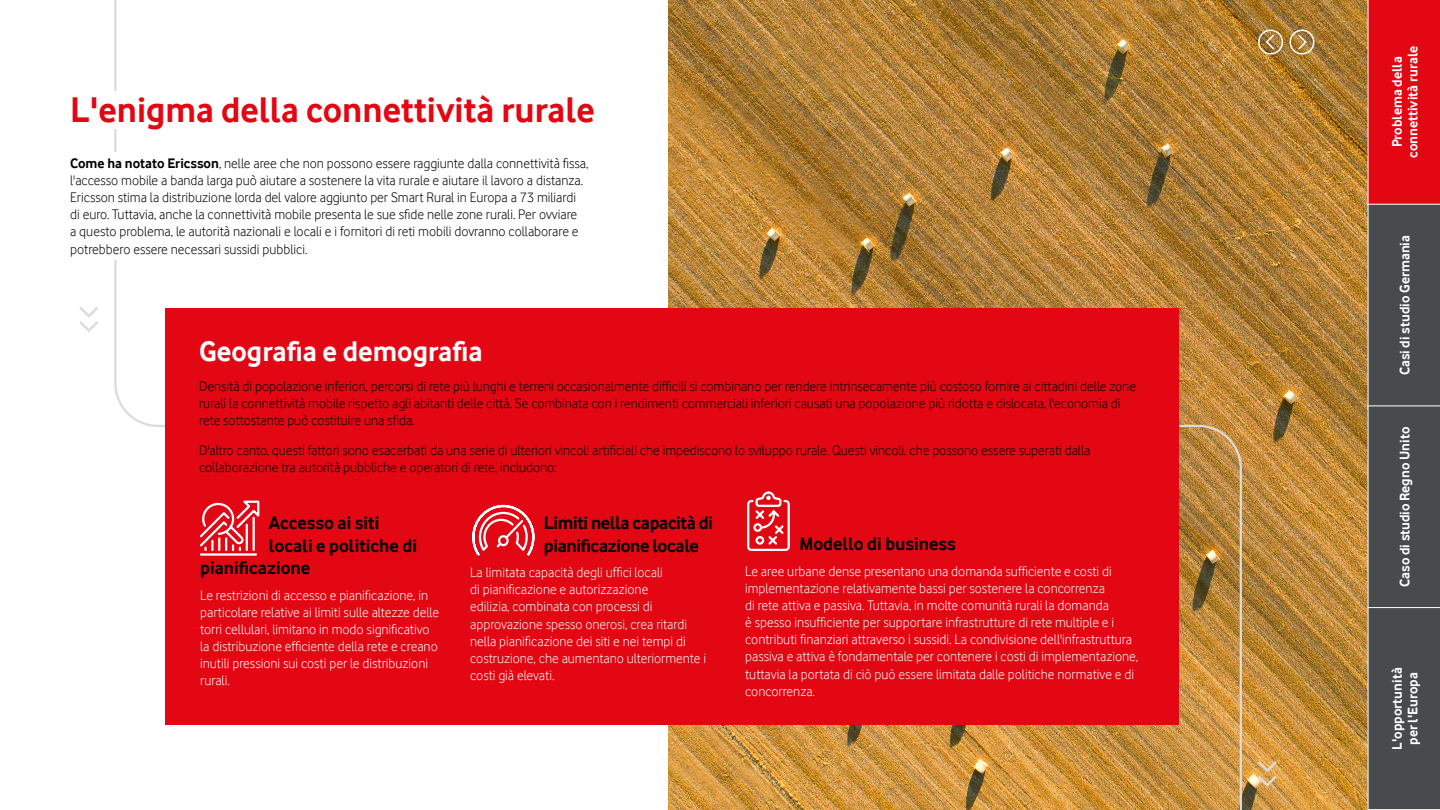
<style>
.page{position:relative;width:1440px;height:810px;background:#fff}
.page>*{position:absolute;margin:0;border:0;box-sizing:border-box;transform-origin:0 0}
.PAGE_TITLE{font:700 36.75px "Vodafone Rg";color:#e30613}
.RED_BAND{font:700 29.25px "Vodafone Rg";color:#fff}
.BOX_OUT{font:700 18.75px "Vodafone Rg";color:#000}
.BOX_OUT-2{font:700 18.75px/22.5px "Vodafone Rg";letter-spacing:-.02em;color:#000}
.BODY{font:14.25px/17.1px "Vodafone Lt";color:#000}
.BOX_OUT-3{font:14.25px/17.1px "Vodafone Lt";color:#fff}
.t1{font:700 14.25px/15.8px "Vodafone Rg";color:#fff;text-align:center}
.s1{font-family:"Vodafone Rg";font-weight:700}
</style>
<div class="page">
<img style="left:1243px;top:0;width:125px;height:810px">
<img style="left:114px;top:0;width:1129px;height:810px">
<div style="left:64px;top:152px;width:544px;height:108px;background:#fff"></div>
<div style="left:64px;top:91px;width:551px;height:38px;background:#fff"></div>
<div style="left:165px;top:308px;width:1013px;height:417px;background:#e30613"></div>
<svg style="left:472px;top:504px;width:63px;height:52px"></svg>
<svg style="left:199px;top:500px;width:61px;height:56px"></svg>
<svg style="left:747px;top:491px;width:43px;height:60px"></svg>
<svg style="left:79px;top:307px;width:19px;height:25px"></svg>
<svg style="left:1258px;top:761px;width:19px;height:26px"></svg>
<div style="left:1289px;top:30px;width:25px;height:25px;border:2px solid #fff;border-radius:50%"></div>
<svg style="left:1297px;top:33px;width:11px;height:18px"></svg>
<div style="left:1258px;top:30px;width:25px;height:25px;border:2px solid #fff;border-radius:50%"></div>
<svg style="left:1265px;top:33px;width:11px;height:18px"></svg>
<svg style="left:1368px;top:0;width:72px;height:810px;background:#723d42"></svg>
<p class="PAGE_TITLE" style="left:70px;top:88px;width:526px">L'enigma della connettività rurale</p>
<p class="BODY" style="left:70px;top:155px;width:520px"><span class="s1">Come ha notato Ericsson</span>, nelle aree che non possono essere raggiunte dalla connettività fissa, l'accesso mobile a banda larga può aiutare a sostenere la vita rurale e aiutare il lavoro a distanza.<br>Ericsson stima la distribuzione lorda del valore aggiunto per Smart Rural in Europa a 73 miliardi di euro. Tuttavia, anche la connettività mobile presenta le sue sfide nelle zone rurali. Per ovviare<br>a questo problema, le autorità nazionali e locali e i fornitori di reti mobili dovranno collaborare e potrebbero essere necessari sussidi pubblici.</p>
<p class="RED_BAND" style="left:199px;top:335px;width:285px">Geografia e demografia</p>
<p class="BODY" style="left:199px;top:378px;width:938px">Densità di popolazione inferiori, percorsi di rete più lunghi e terreni occasionalmente difficili si combinano per rendere intrinsecamente più costoso fornire ai cittadini delle zone rurali la connettività mobile rispetto agli abitanti delle città. Se combinata con i rendimenti commerciali inferiori causati una popolazione più ridotta e dislocata, l'economia di rete sottostante può costituire una sfida.</p>
<p class="BODY" style="left:199px;top:442px;width:893px">D'altro canto, questi fattori sono esacerbati da una serie di ulteriori vincoli artificiali che impediscono lo sviluppo rurale. Questi vincoli, che possono essere superati dalla collaborazione tra autorità pubbliche e operatori di rete, includono:</p>
<p class="BOX_OUT" style="left:269px;top:512px;width:112px">Accesso ai siti</p>
<p class="BOX_OUT" style="left:269px;top:535px;width:150px">locali e politiche di</p>
<p class="BOX_OUT" style="left:200px;top:557px;width:112px">pianificazione</p>
<p class="BOX_OUT-3" style="left:200px;top:586px;width:240px">Le restrizioni di accesso e pianificazione, in particolare relative ai limiti sulle altezze delle torri cellulari, limitano in modo significativo la distribuzione efficiente della rete e creano inutili pressioni sui costi per le distribuzioni rurali.</p>
<p class="BOX_OUT-2" style="left:544px;top:511px;width:170px">Limiti nella capacità di pianificazione locale</p>
<p class="BOX_OUT-3" style="left:470px;top:564px;width:238px">La limitata capacità degli uffici locali<br>di pianificazione e autorizzazione<br>edilizia, combinata con processi di approvazione spesso onerosi, crea ritardi nella pianificazione dei siti e nei tempi di costruzione, che aumentano ulteriormente i costi già elevati.</p>
<p class="BOX_OUT" style="left:799px;top:533px;width:158px">Modello di business</p>
<p class="BOX_OUT-3" style="left:745px;top:563px;width:394px">Le aree urbane dense presentano una domanda sufficiente e costi di implementazione relativamente bassi per sostenere la concorrenza<br>di rete attiva e passiva. Tuttavia, in molte comunità rurali la domanda<br>è spesso insufficiente per supportare infrastrutture di rete multiple e i contributi finanziari attraverso i sussidi. La condivisione dell'infrastruttura passiva e attiva è fondamentale per contenere i costi di implementazione, tuttavia la portata di ciò può essere limitata dalle politiche normative e di concorrenza.</p>
<p class="t1" style="left:1389px;top:158px;width:113px;rotate:-90deg">Problema della connettività rurale</p>
<p class="t1" style="left:1397px;top:375px;width:142px;rotate:-90deg">Casi di studio Germania</p>
<p class="t1" style="left:1397px;top:587px;width:162px;rotate:-90deg">Caso di studio Regno Unito</p>
<p class="t1" style="left:1389px;top:750px;width:84px;rotate:-90deg">L'opportunità</p>
<p class="t1" style="left:1405px;top:745px;width:74px;rotate:-90deg">per l'Europa</p>
</div>
